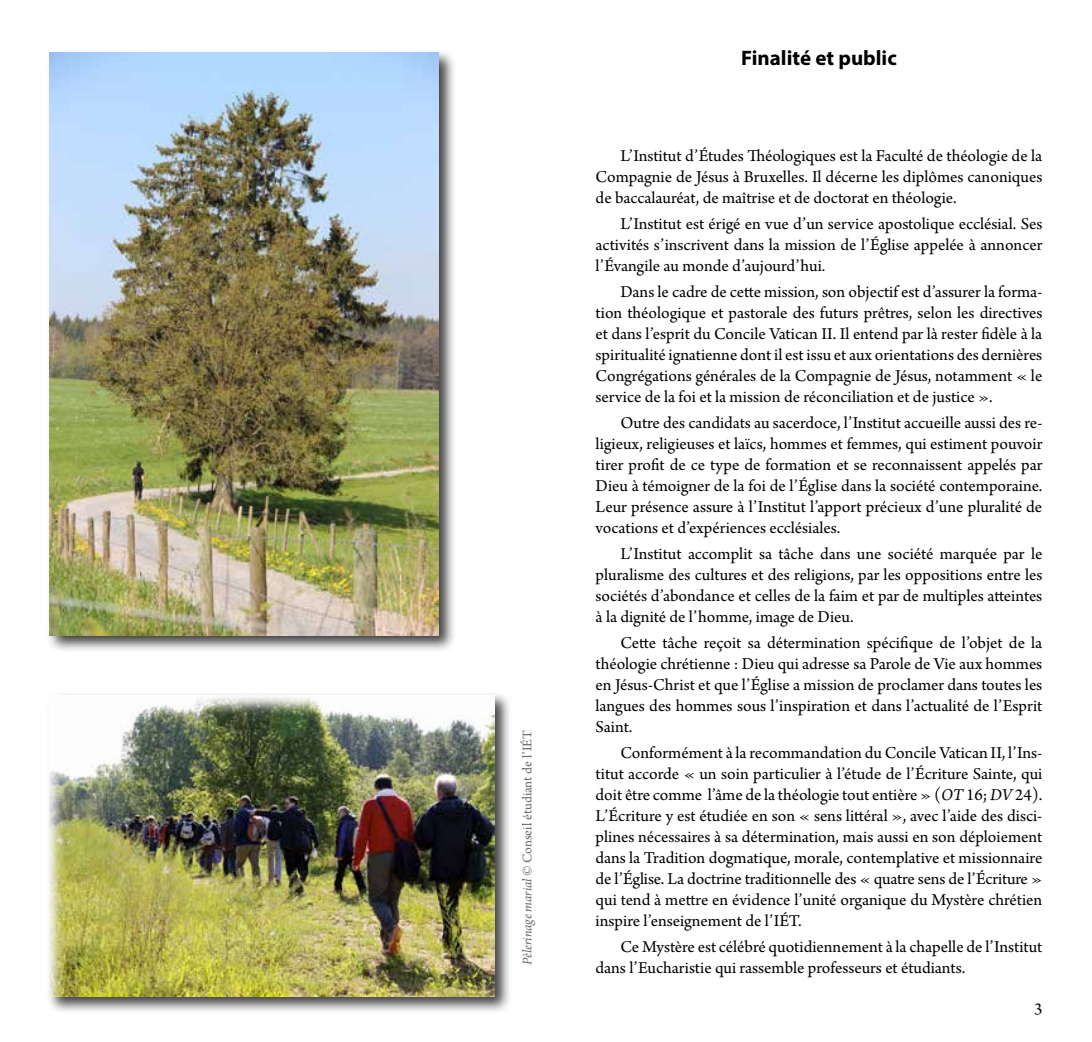
<style>
.page{position:relative;width:1092px;height:1042px;background:#fff}
.page>*{position:absolute;margin:0;border:0;box-sizing:border-box;transform-origin:0 0}
.t1{font:700 21px "Myriad Pro";color:#000}
.t2{font:17.5px/21px "Arno Pro";color:#000;text-align:justify}
.t3{font:14px "Arno Pro";letter-spacing:-.005em;color:#696a6d}
.s1{font-style:italic}
</style>
<div class="page">
<div style="left:46px;top:692px;width:466px;height:322px;background:#000;opacity:.75"></div>
<img style="left:49px;top:695px;width:448px;height:303px">
<div style="left:46px;top:49px;width:410px;height:604px;background:#000;opacity:.75"></div>
<img style="left:50px;top:53px;width:389px;height:583px">
<p class="t3" style="left:519px;top:965px;width:236px;rotate:-90deg"><span class="s1">Pèlerinage marial</span> © Conseil étudiant de l’IÉT</p>
<p class="t1" style="left:741px;top:45px;width:157px">Finalité et public</p>
<p class="t2" style="left:595px;top:146px;width:448px;text-indent:25px">L’Institut d’Études Théologiques est la Faculté de théologie de la Compagnie de Jésus à Bruxelles. Il décerne les diplômes canoniques de baccalauréat, de maîtrise et de doctorat en théologie.</p>
<p class="t2" style="left:595px;top:214px;width:448px;text-indent:25px">L’Institut est érigé en vue d’un service apostolique ecclésial. Ses activités s’inscrivent dans la mission de l’Église appelée à annoncer l’Évangile au monde d’aujourd’hui.</p>
<p class="t2" style="left:595px;top:282px;width:448px;text-indent:25px">Dans le cadre de cette mission, son objectif est d’assurer la forma&shy;tion théologique et pastorale des futurs prêtres, selon les directives et dans l’esprit du Concile Vatican II. Il entend par là rester fidèle à la spiritualité ignatienne dont il est issu et aux orientations des dernières Congrégations générales de la Compagnie de Jésus, notamment « le service de la foi et la mission de réconciliation et de justice ».</p>
<p class="t2" style="left:595px;top:413px;width:448px;text-indent:25px">Outre des candidats au sacerdoce, l’Institut accueille aussi des re&shy;ligieux, religieuses et laïcs, hommes et femmes, qui estiment pouvoir tirer profit de ce type de formation et se reconnaissent appelés par Dieu à témoigner de la foi de l’Église dans la société contemporaine.<br>Leur présence assure à l’Institut l’apport précieux d’une pluralité de vocations et d’expériences ecclésiales.</p>
<p class="t2" style="left:595px;top:544px;width:448px;text-indent:25px">L’Institut accomplit sa tâche dans une société marquée par le pluralisme des cultures et des religions, par les oppositions entre les sociétés d’abondance et celles de la faim et par de multiples atteintes à la dignité de l’homme, image de Dieu.</p>
<p class="t2" style="left:595px;top:633px;width:448px;text-indent:25px">Cette tâche reçoit sa détermination spécifique de l’objet de la théologie chrétienne : Dieu qui adresse sa Parole de Vie aux hommes en Jésus-Christ et que l’Église a mission de proclamer dans toutes les langues des hommes sous l’inspiration et dans l’actualité de l’Esprit Saint.</p>
<p class="t2" style="left:595px;top:743px;width:448px;text-indent:25px">Conformément à la recommandation du Concile Vatican II, l’Ins&shy;titut accorde « un soin particulier à l’étude de l’Écriture Sainte, qui doit être comme l’âme de la théologie tout entière » (<span class="s1">OT</span> 16; <span class="s1">DV</span> 24).<br>L’Écriture y est étudiée en son « sens littéral », avec l’aide des disci&shy;plines nécessaires à sa détermination, mais aussi en son déploiement dans la Tradition dogmatique, morale, contemplative et missionnaire de l’Église. La doctrine traditionnelle des « quatre sens de l’Écriture » qui tend à mettre en évidence l’unité organique du Mystère chrétien inspire l’enseignement de l’IÉT.</p>
<p class="t2" style="left:595px;top:937px;width:448px;text-indent:25px">Ce Mystère est célébré quotidiennement à la chapelle de l’Institut dans l’Eucharistie qui rassemble professeurs et étudiants.</p>
<p class="t2" style="left:1033px;top:999px;width:10px">3</p>
</div>
